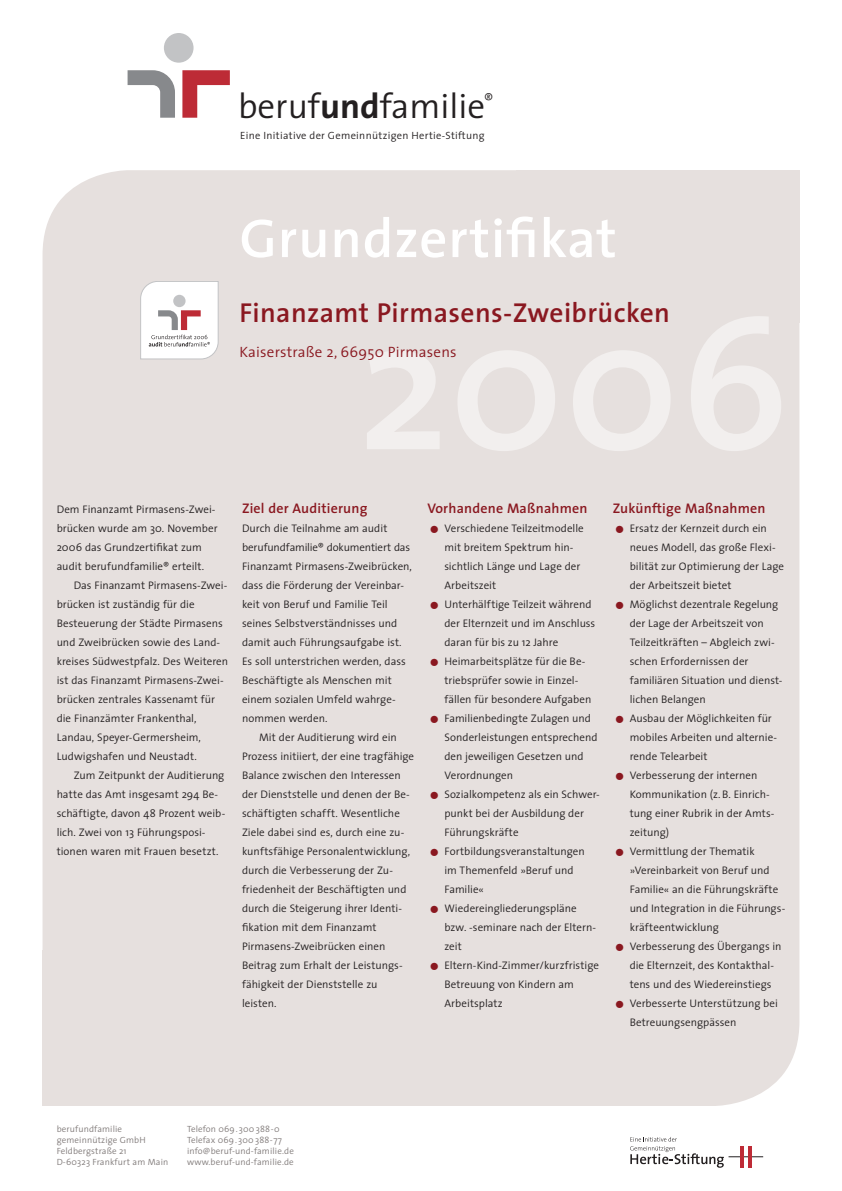
<style>
.page{position:relative;width:842px;height:1191px;background:#fff}
.page>*{position:absolute;margin:0;border:0;box-sizing:border-box;transform-origin:0 0}
.Grund-_Zertifikat{font:600 55px "The Sans";letter-spacing:.015em;color:#fff}
.t1{font:300 35px "The Sans";color:#231f20}
.Name_Unternehmen_1-z{font:600 27.5px "The Sans";letter-spacing:.015em;color:#8a1820}
.Standort_Adresse{font:300 15px "The Sans";letter-spacing:.015em;color:#8a1820}
.Subheadlines{font:600 14px "The Sans";letter-spacing:.015em;color:#8a1820}
.Fließtext_Aufzählung{font:300 11px/19px "The Sans";color:#231f20}
.Fließtext_mit_Einzug{font:300 11px/19px "The Sans";color:#231f20}
.Fließtext_ohne_Einzu{font:300 11px/19px "The Sans";color:#231f20}
.t2{font:300 10.5px "The Sans";letter-spacing:.03em;color:#231f20}
.t3{font:300 9px/11px "The Sans";letter-spacing:.015em;color:#817b7a}
.s1{font-weight:700}
.s2{font-size:33px;color:#8a1820}
</style>
<div class="page">
<div style="left:43px;top:170px;width:756px;height:936px;background:#e6e0de;border-radius:85px"></div>
<div style="left:516px;top:170px;width:283px;height:153px;background:#e6e0de"></div>
<div style="left:43px;top:950px;width:283px;height:156px;background:#e6e0de"></div>
<svg style="left:140px;top:281px;width:78px;height:78px;background:#f0eaeb"></svg>
<hr style="left:728px;top:1156px;width:35px;height:1px;background:#231f20">
<hr style="left:740px;top:1145px;width:3px;height:22px;background:#be2b36">
<hr style="left:748px;top:1145px;width:4px;height:22px;background:#be2b36">
<svg style="left:630px;top:1137px;width:94px;height:30px"></svg>
<div style="left:164px;top:33px;width:30px;height:30px;background:#c2c3c5;border-radius:50%"></div>
<svg style="left:182px;top:70px;width:48px;height:48px"></svg>
<svg style="left:128px;top:70px;width:47px;height:48px"></svg>
<p class="t1" style="left:238px;top:77px;width:257px">beruf<span class="s1">und</span>familie<sup>®</sup></p>
<p class="t2" style="left:240px;top:127px;width:246px">Eine Initiative der Gemeinnützigen Hertie-Stiftung</p>
<p class="Grund-_Zertifikat" style="left:240px;top:193px;width:379px">Grundzertifikat</p>
<p class="Name_Unternehmen_1-z" style="left:240px;top:290px;width:432px">Finanzamt Pirmasens-Zweibrücken</p>
<p class="Standort_Adresse" style="left:240px;top:340px;width:219px">Kaiserstraße 2, 66950 Pirmasens</p>
<p class="Fließtext_ohne_Einzu" style="left:57px;top:499px;width:162px">Dem Finanzamt Pirmasens-Zwei&shy;brücken wurde am 30. November<br>2006 das Grundzertifikat zum audit berufundfamilie® erteilt.</p>
<p class="Fließtext_mit_Einzug" style="left:57px;top:575px;width:173px;text-indent:17px">Das Finanzamt Pirmasens-Zwei&shy;brücken ist zuständig für die<br>B-esteuerung der Städte Pirmasens und Zweibrücken sowie des Land&shy;kreises Südwestpfalz. Des Weiteren ist das Finanzamt Pirmasens-Zwei&shy;brücken zentrales Kassenamt für die Finanzämter Frankenthal,<br>Landau, Speyer-Germersheim,<br>Ludwigshafen und Neustadt.</p>
<p class="Fließtext_mit_Einzug" style="left:57px;top:765px;width:170px;text-indent:17px">Zum Zeitpunkt der Auditierung hatte das Amt insgesamt 294 Be&shy;schäftigte, davon 48 Prozent weib&shy;lich. Zwei von 13 Führungsposi&shy;tionen waren mit Frauen besetzt.</p>
<p class="Subheadlines" style="left:242px;top:497px;width:127px">Ziel der Auditierung</p>
<p class="Fließtext_ohne_Einzu" style="left:242px;top:518px;width:171px">Durch die Teilnahme am audit berufundfamilie® dokumentiert das<br>Finanzamt Pirmasens-Zweibrücken, dass die Förderung der Vereinbar&shy;keit von Beruf und Familie Teil seines Selbstverständnisses und damit auch Führungsaufgabe ist.<br>Es soll unterstrichen werden, dass<br>Beschäftigte als Menschen mit einem sozialen Umfeld wahrge&shy;nommen werden.</p>
<p class="Fließtext_mit_Einzug" style="left:242px;top:727px;width:174px;text-indent:17px">Mit der Auditierung wird ein<br>Prozess initiiert, der eine tragfähige<br>Balance zwischen den Interessen der Dienststelle und denen der Be&shy;schäftigten schafft. Wesentliche<br>Ziele dabei sind es, durch eine zu&shy;kunftsfähige Personalentwicklung, durch die Verbesserung der Zu&shy;friedenheit der Beschäftigten und durch die Steigerung ihrer Iden-ti&shy;fikation mit dem Finanzamt<br>Pirmasens-Zweibrücken einen -Beitrag zum Erhalt der Leistungs&shy;fähigkeit der Dienststelle zu leisten.</p>
<p class="Subheadlines" style="left:427px;top:497px;width:162px">Vorhandene Maßnahmen</p>
<p class="Fließtext_Aufzählung" style="left:444px;top:518px;width:141px;text-indent:-17px"><span class="s2">•</span> Verschiedene Teilzeitmodelle mit breitem Spektrum hin&shy;sichtlich Länge und Lage der<br>Arbeitszeit</p>
<p class="Fließtext_Aufzählung" style="left:444px;top:594px;width:152px;text-indent:-17px"><span class="s2">•</span> Unterhälftige Teilzeit während der Elternzeit und im Anschluss daran für bis zu 12 Jahre</p>
<p class="Fließtext_Aufzählung" style="left:444px;top:651px;width:149px;text-indent:-17px"><span class="s2">•</span> Heimarbeitsplätze für die Be&shy;triebsprüfer sowie in Einzel&shy;fällen für besondere Aufgaben</p>
<p class="Fließtext_Aufzählung" style="left:444px;top:708px;width:155px;text-indent:-17px"><span class="s2">•</span> Familienbedingte Zulagen und<br>Sonderleistungen entsprechend den jeweiligen Gesetzen und<br>Verordnungen</p>
<p class="Fließtext_Aufzählung" style="left:444px;top:784px;width:157px;text-indent:-17px"><span class="s2">•</span> Sozialkompetenz als ein Schwer&shy;punkt bei der Ausbildung der<br>Führungskräfte</p>
<p class="Fließtext_Aufzählung" style="left:444px;top:841px;width:142px;text-indent:-17px"><span class="s2">•</span> Fortbildungsveranstaltungen im Themenfeld »Beruf und<br>Familie«</p>
<p class="Fließtext_Aufzählung" style="left:444px;top:898px;width:153px;text-indent:-17px"><span class="s2">•</span> Wiedereingliederungspläne bzw. -seminare nach der Eltern&shy;zeit</p>
<p class="Fließtext_Aufzählung" style="left:444px;top:955px;width:156px;text-indent:-17px"><span class="s2">•</span> Eltern-Kind-Zimmer/kurzfristige<br>Betreuung von Kindern am<br>Arbeitsplatz</p>
<p class="Subheadlines" style="left:613px;top:497px;width:154px">Zukünftige Maßnahmen</p>
<p class="Fließtext_Aufzählung" style="left:630px;top:518px;width:156px;text-indent:-17px"><span class="s2">•</span> Ersatz der Kernzeit durch ein neues Modell, das große Flexi&shy;bilität zur Optimierung der Lage der Arbeitszeit bietet</p>
<p class="Fließtext_Aufzählung" style="left:630px;top:594px;width:154px;text-indent:-17px"><span class="s2">•</span> Möglichst dezentrale Regelung der Lage der Arbeitszeit von<br>Teilzeitkräften – Abgleich zwi&shy;schen Erfordernissen der fami-liären Situation und dienst&shy;lichen Belangen</p>
<p class="Fließtext_Aufzählung" style="left:630px;top:708px;width:149px;text-indent:-17px"><span class="s2">•</span> Ausbau der Möglichkeiten für mobiles Arbeiten und alternie&shy;rende Telearbeit</p>
<p class="Fließtext_Aufzählung" style="left:630px;top:765px;width:146px;text-indent:-17px"><span class="s2">•</span> Verbesserung der internen<br>Kommunikation (z. B. Einrich&shy;tung einer Rubrik in der Amts&shy;zeitung)</p>
<p class="Fließtext_Aufzählung" style="left:630px;top:841px;width:156px;text-indent:-17px"><span class="s2">•</span> Vermittlung der Thematik »Vereinbarkeit von Beruf und<br>Familie« an die Führungskräfte und Integration in die Führungs&shy;kräfteentwicklung</p>
<p class="Fließtext_Aufzählung" style="left:630px;top:936px;width:153px;text-indent:-17px"><span class="s2">•</span> Verbesserung des Übergangs in die Elternzeit, des Kontakthal&shy;tens und des Wiedereinstiegs</p>
<p class="Fließtext_Aufzählung" style="left:630px;top:993px;width:150px;text-indent:-17px"><span class="s2">•</span> Verbesserte Unterstützung bei<br>Betreuungsengpässen</p>
<p class="t3" style="left:57px;top:1123px;width:91px">berufundfamilie gemeinnützige GmbH</p>
<p class="t3" style="left:57px;top:1145px;width:71px">Feldbergstraße 21</p>
<p class="t3" style="left:57px;top:1156px;width:113px">D-60323 Frankfurt am Main</p>
<p class="t3" style="left:187px;top:1123px;width:94px">Telefon 069.300 388-0</p>
<p class="t3" style="left:187px;top:1134px;width:96px">Telefax 069.300 388-77</p>
<p class="t3" style="left:187px;top:1145px;width:108px">info@beruf-und-familie.de</p>
<p class="t3" style="left:187px;top:1156px;width:108px">www.beruf-und-familie.de</p>
</div>
